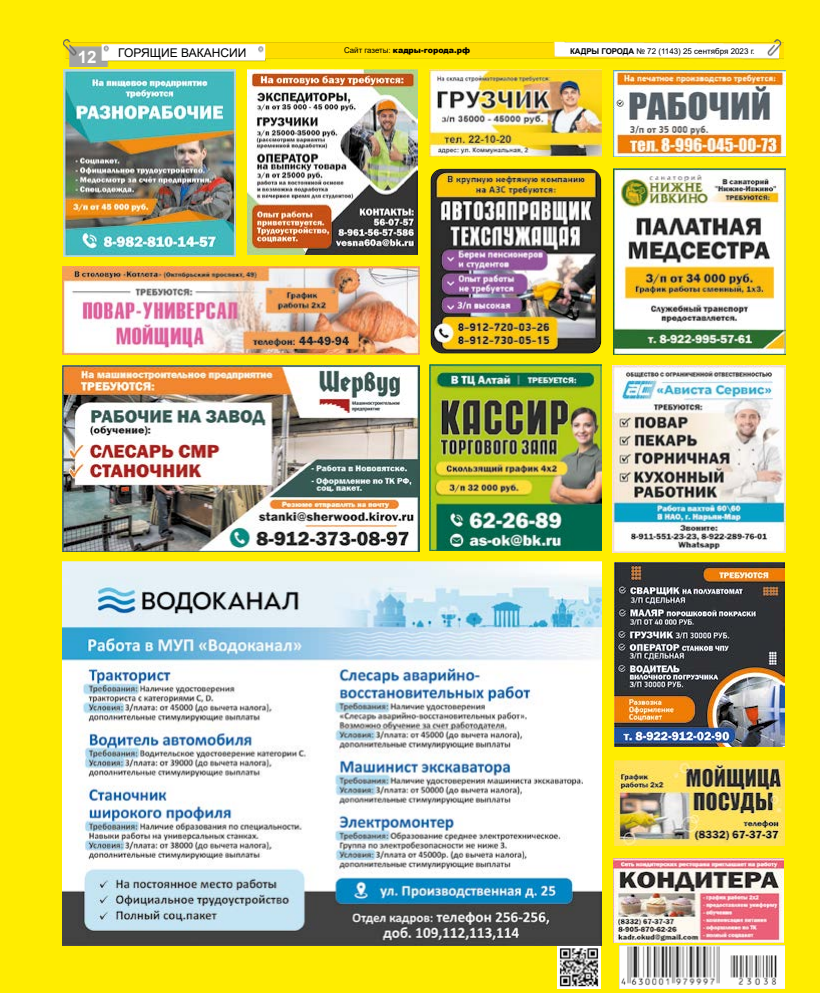
<style>
.page{position:relative;width:820px;height:993px;background:#fff}
.page>*{position:absolute;margin:0;border:0;box-sizing:border-box;transform-origin:0 0}
.t1{font:700 17px "Arial";color:#fff}
.t2{font:12px "Arial";color:#000}
.t3{font:8px "Arial";color:#000}
.t4{font:900 8px "Arial";color:#000}
.s1{font-weight:400}
.s2{font-weight:700}
</style>
<div class="page">
<div style="left:0;top:0;width:819px;height:992px;background:#ffed00"></div>
<img style="left:63px;top:39px;width:720px;height:27px">
<img style="left:557px;top:945px;width:43px;height:43px">
<img style="left:619px;top:945px;width:164px;height:43px">
<img style="left:614px;top:760px;width:170px;height:85px">
<img style="left:613px;top:858px;width:169px;height:84px">
<img style="left:612px;top:365px;width:173px;height:187px">
<img style="left:430px;top:169px;width:171px;height:184px">
<img style="left:62px;top:561px;width:539px;height:383px">
<img style="left:614px;top:562px;width:170px;height:184px">
<img style="left:63px;top:267px;width:356px;height:87px">
<img style="left:613px;top:169px;width:172px;height:186px">
<img style="left:613px;top:70px;width:171px;height:87px">
<img style="left:247px;top:70px;width:170px;height:184px">
<img style="left:429px;top:70px;width:172px;height:87px">
<img style="left:63px;top:365px;width:356px;height:186px">
<img style="left:429px;top:364px;width:172px;height:186px">
<img style="left:63px;top:69px;width:172px;height:187px">
<h1 class="t1" style="left:78px;top:45px;width:20px">12</h1>
<p class="t4" style="left:344px;top:45px;width:127px"><span class="s1">Сайт газеты:</span> кадры-города.рф</p>
<h2 class="t2" style="left:118px;top:44px;width:129px">ГОРЯЩИЕ ВАКАНСИИ</h2>
<p class="t3" style="left:570px;top:46px;width:186px"><span class="s2">КАДРЫ ГОРОДА</span> № 72 (1143) 25 сентября 2023 г.</p>
</div>
